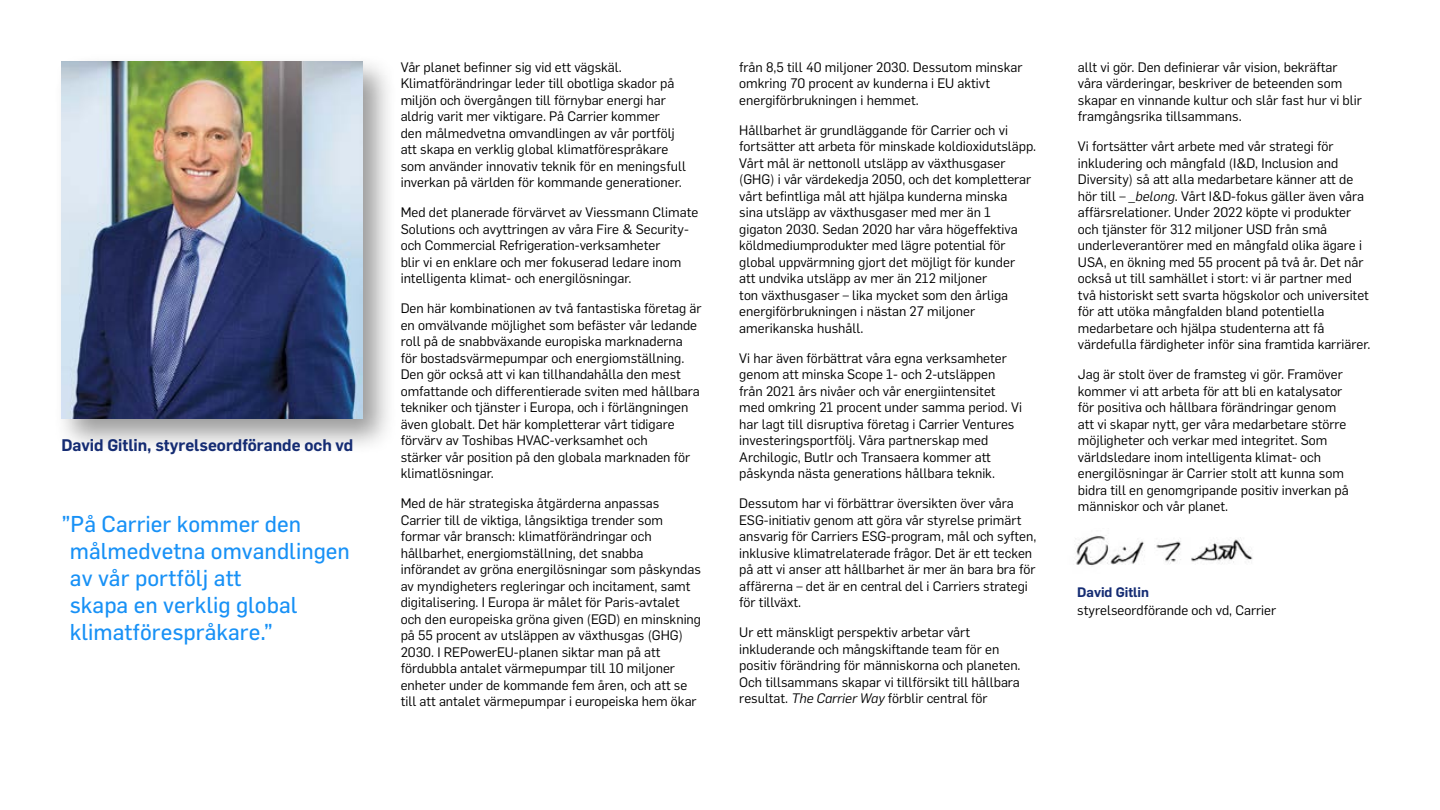
<style>
.page{position:relative;width:1440px;height:810px;background:#fff}
.page>*{position:absolute;margin:0;border:0;box-sizing:border-box;transform-origin:0 0}
.Callout{font:22.5px/27px "Flama";color:#1891f6}
.Subhead_Bold_Third_Level{font:600 16.5px "Flama";color:#152c73}
.Body_Copy{font:13.5px/16.5px "Flama";color:#000}
.s1{font-style:italic}
.s2{font-weight:600;color:#152c73}
</style>
<div class="page">
<div style="left:53px;top:53px;width:345px;height:401px;background:#000;opacity:.4"></div>
<img style="left:62px;top:62px;width:300px;height:357px">
<img style="left:1075px;top:535px;width:178px;height:31px">
<h5 class="Subhead_Bold_Third_Level" style="left:61px;top:433px;width:293px">David Gitlin, styrelseordförande och vd</h5>
<p class="Callout" style="left:70px;top:510px;width:282px;text-indent:-9px">”På Carrier kommer den målmedvetna omvandlingen av vår portfölj att<br>skapa en verklig global klimatförespråkare.”</p>
<p class="Body_Copy" style="left:401px;top:58px;width:287px">Vår planet befinner sig vid ett vägskäl.<br>Klimatförändringar leder till obotliga skador på miljön och övergången till förnybar energi har aldrig varit mer viktigare. På Carrier kommer<br>den målmedvetna omvandlingen av vår portfölj att skapa en verklig global klimatförespråkare som använder innovativ teknik för en meningsfull inverkan på världen för kommande generationer.</p>
<p class="Body_Copy" style="left:401px;top:203px;width:299px">Med det planerade förvärvet av Viessmann Climate Solutions och avyttringen av våra Fire &amp; Security&shy;och Commercial Refrigeration-verksamheter<br>blir vi en enklare och mer fokuserad ledare inom intelligenta klimat- och energilösningar.</p>
<p class="Body_Copy" style="left:401px;top:299px;width:302px">Den här kombinationen av två fantastiska företag är en omvälvande möjlighet som befäster vår ledande roll på de snabbväxande europiska marknaderna för bostadsvärmepumpar och energiomställning.<br>Den gör också att vi kan tillhandahålla den mest omfattande och differentierade sviten med hållbara tekniker och tjänster i Europa, och i förlängningen även globalt. Det här kompletterar vårt tidigare förvärv av Toshibas HVAC-verksamhet och<br>stärker vår position på den globala marknaden för klimatlösningar.</p>
<p class="Body_Copy" style="left:401px;top:494px;width:302px">Med de här strategiska åtgärderna anpassas Carrier till de viktiga, långsiktiga trender som formar vår bransch: klimatförändringar och hållbarhet, energiomställning, det snabba införandet av gröna energilösningar som påskyndas av myndigheters regleringar och incitament, samt digitalisering. I Europa är målet för Paris-avtalet och den europeiska gröna given (EGD) en minskning på 55 procent av utsläppen av växthusgas (GHG)<br>2030. I REPowerEU-planen siktar man på att fördubbla antalet värmepumpar till 10 miljoner enheter under de kommande fem åren, och att se till att antalet värmepumpar i europeiska hem ökar</p>
<p class="Body_Copy" style="left:739px;top:58px;width:285px">från 8,5 till 40 miljoner 2030. Dessutom minskar omkring 70 procent av kunderna i EU aktivt energiförbrukningen i hemmet.</p>
<p class="Body_Copy" style="left:739px;top:121px;width:298px">Hållbarhet är grundläggande för Carrier och vi fortsätter att arbeta för minskade koldioxidutsläpp.<br>Vårt mål är nettonoll utsläpp av växthusgaser (GHG) i vår värdekedja 2050, och det kompletterar vårt befintliga mål att hjälpa kunderna minska<br>sina utsläpp av växthusgaser med mer än 1 gigaton 2030. Sedan 2020 har våra högeffektiva köldmediumprodukter med lägre potential för global uppvärmning gjort det möjligt för kunder<br>att undvika utsläpp av mer än 212 miljoner<br>ton växthusgaser – lika mycket som den årliga energiförbrukningen i nästan 27 miljoner amerikanska hushåll.</p>
<p class="Body_Copy" style="left:739px;top:349px;width:284px">Vi har även förbättrat våra egna verksamheter genom att minska Scope 1- och 2-utsläppen från 2021 års nivåer och vår energiintensitet med omkring 21 procent under samma period. Vi har lagt till disruptiva företag i Carrier Ventures investeringsportfölj. Våra partnerskap med Archilogic, Butlr och Transaera kommer att påskynda nästa generations hållbara teknik.</p>
<p class="Body_Copy" style="left:739px;top:494px;width:299px">Dessutom har vi förbättrar översikten över våra ESG-initiativ genom att göra vår styrelse primärt ansvarig för Carriers ESG-program, mål och syften, inklusive klimatrelaterade frågor. Det är ett tecken på att vi anser att hållbarhet är mer än bara bra för affärerna – det är en central del i Carriers strategi för tillväxt.</p>
<p class="Body_Copy" style="left:739px;top:623px;width:283px">Ur ett mänskligt perspektiv arbetar vårt inkluderande och mångskiftande team för en positiv förändring för människorna och planeten.<br>Och tillsammans skapar vi tillförsikt till hållbara resultat. <span class="s1">The Carrier Way</span> förblir central för</p>
<p class="Body_Copy" style="left:1078px;top:58px;width:285px">allt vi gör. Den definierar vår vision, bekräftar våra värderingar, beskriver de beteenden som skapar en vinnande kultur och slår fast hur vi blir framgångsrika tillsammans.</p>
<p class="Body_Copy" style="left:1078px;top:137px;width:294px">Vi fortsätter vårt arbete med vår strategi för inkludering och mångfald (I&amp;D, Inclusion and Diversity) så att alla medarbetare känner att de hör till – <span class="s1">_belong</span>. Vårt I&amp;D-fokus gäller även våra affärsrelationer. Under 2022 köpte vi produkter och tjänster för 312 miljoner USD från små underleverantörer med en mångfald olika ägare i USA, en ökning med 55 procent på två år. Det når också ut till samhället i stort: vi är partner med två historiskt sett svarta högskolor och universitet för att utöka mångfalden bland potentiella medarbetare och hjälpa studenterna att få värdefulla färdigheter inför sina framtida karriärer.</p>
<p class="Body_Copy" style="left:1078px;top:365px;width:272px">Jag är stolt över de framsteg vi gör. Framöver kommer vi att arbeta för att bli en katalysator för positiva och hållbara förändringar genom att vi skapar nytt, ger våra medarbetare större möjligheter och verkar med integritet. Som världsledare inom intelligenta klimat- och energilösningar är Carrier stolt att kunna som bidra till en genomgripande positiv inverkan på människor och vår planet.</p>
<p class="Body_Copy" style="left:1077px;top:582px;width:200px;line-height:18px"><span class="s2">David Gitlin<br></span>styrelseordförande och vd, Carrier</p>
</div>
